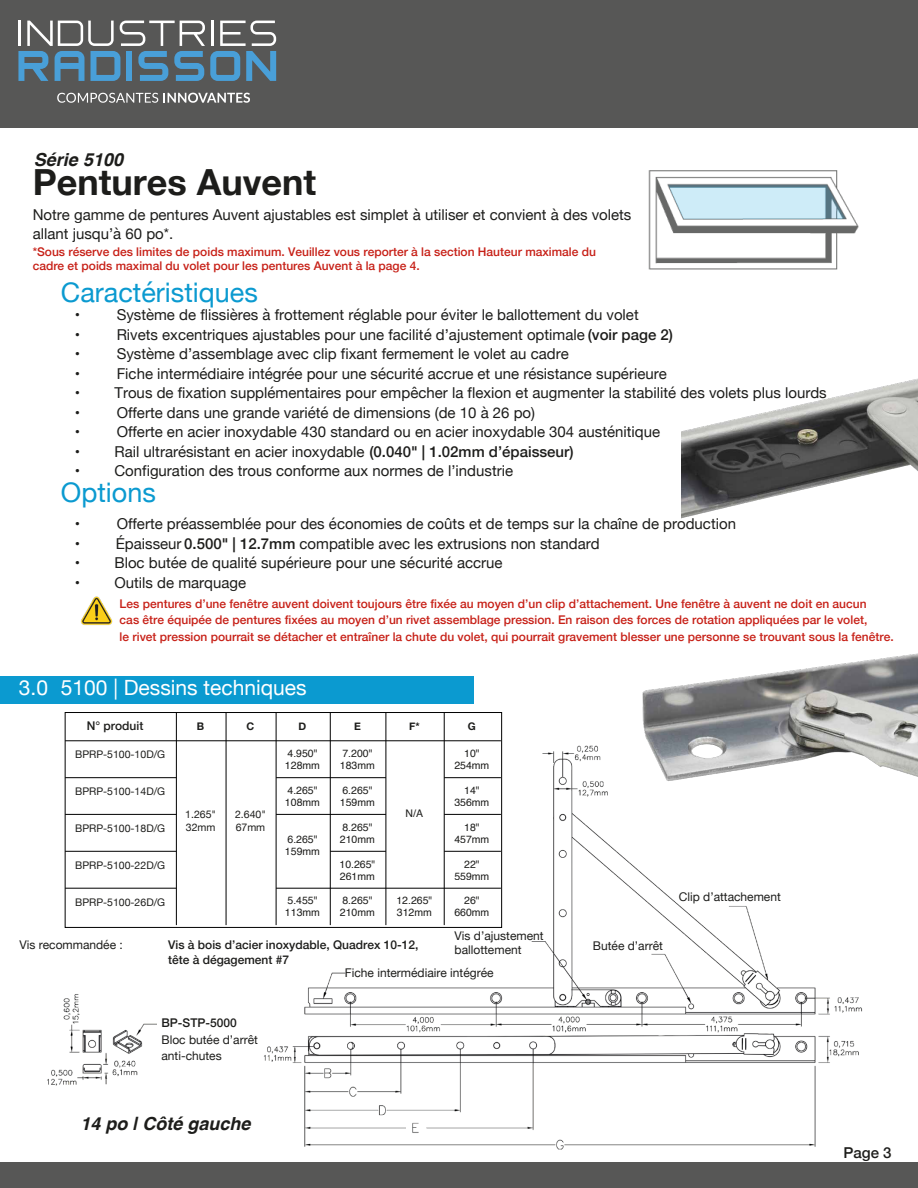
<style>
.page{position:relative;width:918px;height:1188px;background:#fff}
.page>*{position:absolute;margin:0;border:0;box-sizing:border-box;transform-origin:0 0}
.t1{font:700 36px "Helvetica Neue";color:#1d1d1b}
.t2{font:27px "Helvetica Neue";color:#0b9ad0}
.t3{font:21px "Helvetica Neue";color:#fff}
.t4{font:italic 700 18px "Helvetica";color:#1d1d1b}
.t5{font:15px/19.5px "Helvetica Neue";color:#1d1d1b}
.t6{font:500 15px "Helvetica Neue";color:#1d1d1b}
.t7{font:500 12px/16.5px "Helvetica Neue";color:#c72017}
.t8{font:12px/16.5px "Helvetica Neue";color:#1d1d1b}
.t9{font:500 12px/14.4px "Helvetica Neue";color:#1d1d1b}
.t10{font:10.5px/12px "Helvetica";color:#1d1d1b}
.t11{font:10.5px/12.3px "Helvetica Neue";color:#1d1d1b}
.t12{font:700 10.5px "Helvetica Neue";color:#1d1d1b}
.s1{font-weight:500}
</style>
<div class="page">
<div style="left:0;top:0;width:918px;height:128px;background:#575756"></div>
<div style="left:0;top:1162px;width:918px;height:26px;background:#575756"></div>
<img style="left:252px;top:726px;width:611px;height:424px">
<div style="left:321px;top:771px;width:217px;height:138px;background:#fff"></div>
<div style="left:732px;top:842px;width:151px;height:57px;background:#fff"></div>
<img style="left:648px;top:171px;width:210px;height:98px">
<img style="left:81px;top:596px;width:32px;height:29px">
<div style="left:65px;top:712px;width:437px;height:216px;border:1px solid #000"></div>
<hr style="left:176px;top:713px;width:1px;height:212px;background:#000">
<hr style="left:65px;top:740px;width:436px;height:1px;background:#000">
<hr style="left:226px;top:713px;width:1px;height:212px;background:#000">
<hr style="left:276px;top:713px;width:1px;height:212px;background:#000">
<hr style="left:65px;top:777px;width:111px;height:1px;background:#000">
<hr style="left:65px;top:814px;width:111px;height:1px;background:#000">
<hr style="left:65px;top:851px;width:111px;height:1px;background:#000">
<hr style="left:65px;top:888px;width:111px;height:1px;background:#000">
<hr style="left:330px;top:713px;width:1px;height:212px;background:#000">
<hr style="left:276px;top:777px;width:110px;height:1px;background:#000">
<hr style="left:276px;top:814px;width:110px;height:1px;background:#000">
<hr style="left:276px;top:888px;width:225px;height:1px;background:#000">
<hr style="left:444px;top:777px;width:57px;height:1px;background:#000">
<hr style="left:444px;top:814px;width:57px;height:1px;background:#000">
<hr style="left:444px;top:851px;width:57px;height:1px;background:#000">
<hr style="left:444px;top:713px;width:1px;height:212px;background:#000">
<hr style="left:386px;top:713px;width:1px;height:212px;background:#000">
<hr style="left:330px;top:851px;width:56px;height:1px;background:#000">
<div style="left:0;top:676px;width:473px;height:28px;background:#0b9ad0"></div>
<img style="left:47px;top:994px;width:110px;height:92px">
<div style="left:420px;top:1119px;width:6px;height:16px;background:#fff"></div>
<div style="left:406px;top:1119px;width:6px;height:16px;background:#fff"></div>
<svg style="left:18px;top:21px;width:258px;height:60px"></svg>
<svg style="left:57px;top:93px;width:101px;height:10px"></svg>
<svg style="left:164px;top:93px;width:86px;height:10px"></svg>
<img style="left:620px;top:653px;width:298px;height:151px">
<img style="left:681px;top:378px;width:237px;height:141px">
<p class="t4" style="left:34px;top:144px;width:91px">Série 5100</p>
<h1 class="t1" style="left:33px;top:154px;width:285px">Pentures Auvent</h1>
<p class="t5" style="left:33px;top:206px;width:600px">Notre gamme de pentures Auvent ajustables est simplet à utiliser et convient à des volets allant jusqu’à 60 po*.</p>
<h2 class="t2" style="left:61px;top:272px;width:198px">Caractéristiques</h2>
<p class="t5" style="left:75px;top:306px;width:7px">•</p>
<p class="t5" style="left:117px;top:306px;width:524px">Système de flissières à frottement réglable pour éviter le ballottement du volet</p>
<p class="t5" style="left:75px;top:326px;width:7px">•</p>
<p class="t5" style="left:117px;top:326px;width:558px">Rivets excentriques ajustables pour une facilité d’ajustement optimale <span class="s1">(voir page 2)</span></p>
<p class="t5" style="left:75px;top:345px;width:7px">•</p>
<p class="t5" style="left:117px;top:345px;width:454px">Système d’assemblage avec clip fixant fermement le volet au cadre</p>
<p class="t5" style="left:75px;top:365px;width:7px">•</p>
<p class="t5" style="left:117px;top:365px;width:552px">Fiche intermédiaire intégrée pour une sécurité accrue et une résistance supérieure</p>
<p class="t5" style="left:75px;top:384px;width:754px">• Trous de fixation supplémentaires pour empêcher la flexion et augmenter la stabilité des volets plus lourds •</p>
<p class="t7" style="left:33px;top:244px;width:565px;line-height:14.4px">*Sous réserve des limites de poids maximum. Veuillez vous reporter à la section Hauteur maximale du cadre et poids maximal du volet pour les pentures Auvent à la page 4.</p>
<p class="t5" style="left:117px;top:404px;width:420px">Offerte dans une grande variété de dimensions (de 10 à 26 po)</p>
<p class="t5" style="left:75px;top:423px;width:7px">•</p>
<p class="t5" style="left:117px;top:423px;width:545px">Offerte en acier inoxydable 430 standard ou en acier inoxydable 304 austénitique</p>
<p class="t5" style="left:75px;top:443px;width:500px">• Rail ultrarésistant en acier inoxydable <span class="s1">(0.040" | 1.02mm d’épaisseur)</span></p>
<p class="t5" style="left:75px;top:462px;width:440px">• Configuration des trous conforme aux normes de l’industrie</p>
<h2 class="t2" style="left:61px;top:473px;width:97px">Options</h2>
<p class="t5" style="left:75px;top:515px;width:7px">•</p>
<p class="t5" style="left:117px;top:515px;width:621px">Offerte préassemblée pour des économies de coûts et de temps sur la chaîne de production</p>
<p class="t5" style="left:75px;top:535px;width:7px">•</p>
<p class="t5" style="left:75px;top:554px;width:429px">• Bloc butée de qualité supérieure pour une sécurité accrue</p>
<p class="t5" style="left:75px;top:574px;width:173px">• Outils de marquage</p>
<p class="t5" style="left:116px;top:535px;width:485px">Épaisseur <span class="s1">0.500" | 12.7mm</span> compatible avec les extrusions non standard</p>
<p class="t7" style="left:120px;top:595px;width:776px">Les pentures d’une fenêtre auvent doivent toujours être fixée au moyen d’un clip d’attachement. Une fenêtre à auvent ne doit en aucun<br>cas être équipée de pentures fixées au moyen d’un rivet assemblage pression. En raison des forces de rotation appliquées par le volet,<br>le rivet pression pourrait se détacher et entraîner la chute du volet, qui pourrait gravement blesser une personne se trouvant sous la fenêtre.</p>
<h3 class="t3" style="left:19px;top:673px;width:289px">3.0 5100 | Dessins techniques</h3>
<p class="t9" style="left:87px;top:718px;width:58px">N° produit</p>
<p class="t11" style="left:75px;top:749px;width:92px">BPRP-5100-10D/G</p>
<p class="t11" style="left:75px;top:786px;width:92px">BPRP-5100-14D/G</p>
<p class="t11" style="left:75px;top:823px;width:92px">BPRP-5100-18D/G</p>
<p class="t11" style="left:75px;top:860px;width:92px">BPRP-5100-22D/G</p>
<p class="t11" style="left:75px;top:897px;width:92px">BPRP-5100-26D/G</p>
<p class="t12" style="left:197px;top:718px;width:9px">B</p>
<p class="t12" style="left:247px;top:718px;width:9px">C</p>
<p class="t11" style="left:185px;top:809px;width:32px">1.265"<br>32mm</p>
<p class="t11" style="left:235px;top:809px;width:32px">2.640"<br>67mm</p>
<p class="t12" style="left:299px;top:718px;width:9px">D</p>
<p class="t10" style="left:285px;top:748px;width:37px">4.950"<br>128mm</p>
<p class="t10" style="left:285px;top:784px;width:37px">4.265"<br>108mm</p>
<p class="t10" style="left:285px;top:833px;width:37px">6.265"<br>159mm</p>
<p class="t10" style="left:285px;top:895px;width:37px">5.455"<br>113mm</p>
<p class="t12" style="left:354px;top:718px;width:8px">E</p>
<p class="t10" style="left:340px;top:748px;width:37px">7.200"<br>183mm</p>
<p class="t10" style="left:340px;top:784px;width:37px">6.265"<br>159mm</p>
<p class="t10" style="left:340px;top:821px;width:37px">8.265"<br>210mm</p>
<p class="t10" style="left:340px;top:858px;width:37px">10.265"<br>261mm</p>
<p class="t10" style="left:340px;top:895px;width:37px">8.265"<br>210mm</p>
<p class="t12" style="left:409px;top:718px;width:12px">F*</p>
<p class="t10" style="left:406px;top:808px;width:19px">N/A</p>
<p class="t10" style="left:396px;top:895px;width:37px">12.265"<br>312mm</p>
<p class="t12" style="left:468px;top:718px;width:9px">G</p>
<p class="t10" style="left:454px;top:748px;width:37px;text-align:center">10"<br>254mm</p>
<p class="t10" style="left:454px;top:784px;width:37px;text-align:center">14"<br>356mm</p>
<p class="t10" style="left:454px;top:821px;width:37px;text-align:center">18"<br>457mm</p>
<p class="t10" style="left:454px;top:858px;width:37px;text-align:center">22"<br>559mm</p>
<p class="t10" style="left:454px;top:895px;width:37px;text-align:center">26"<br>660mm</p>
<p class="t8" style="left:19px;top:937px;width:105px">Vis recommandée :</p>
<p class="t9" style="left:168px;top:937px;width:252px">Vis à bois d’acier inoxydable, Quadrex 10-12, tête à dégagement #7</p>
<p class="t8" style="left:455px;top:929px;width:90px;line-height:14.4px">Vis d’ajustement ballottement</p>
<p class="t8" style="left:345px;top:965px;width:150px">Fiche intermédiaire intégrée</p>
<p class="t9" style="left:161px;top:1015px;width:77px">BP-STP-5000</p>
<p class="t8" style="left:161px;top:1032px;width:98px">Bloc butée d’arrêt anti-chutes</p>
<p class="t4" style="left:80px;top:1109px;width:172px">14 po | Côté gauche</p>
<p class="t8" style="left:593px;top:938px;width:72px">Butée d’arrêt</p>
<p class="t8" style="left:679px;top:890px;width:104px">Clip d’attachement</p>
<p class="t6" style="left:843px;top:1141px;width:50px">Page 3</p>
</div>
